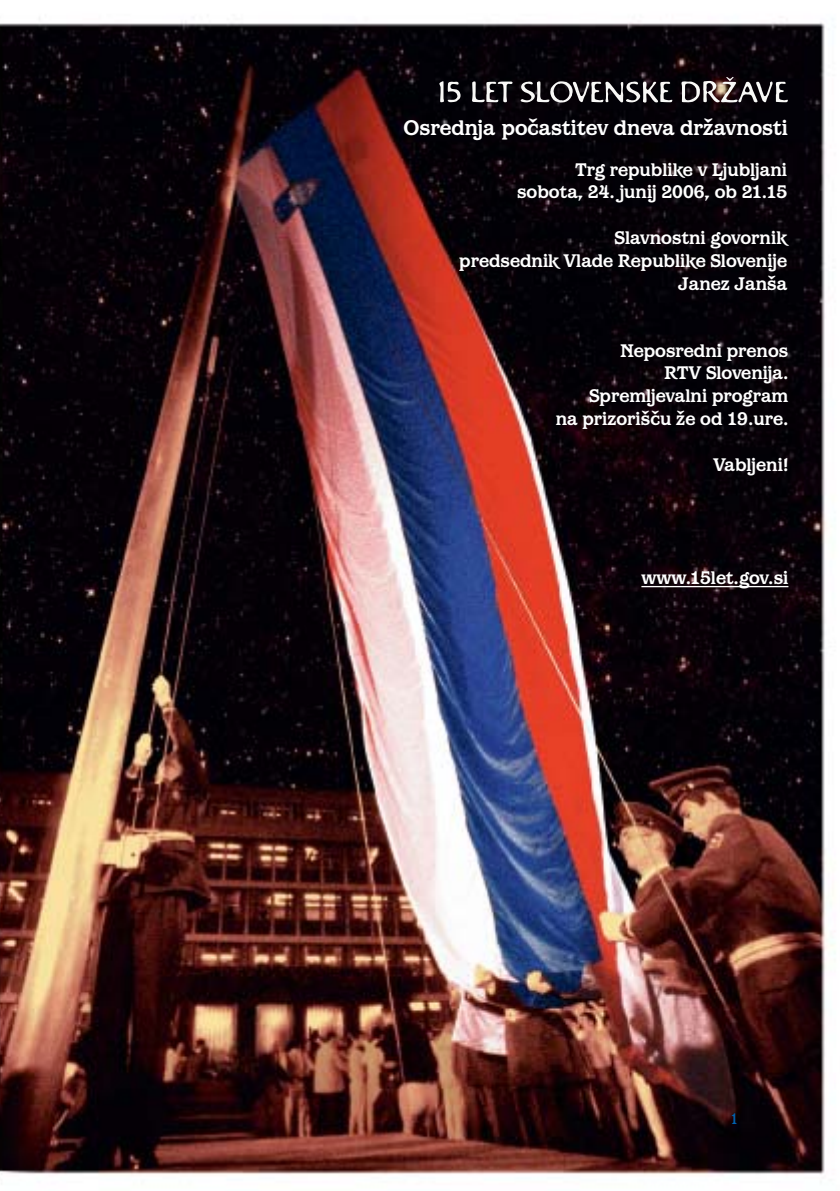
<style>
.page{position:relative;width:840px;height:1191px;background:#fff}
.page>*{position:absolute;margin:0;border:0;box-sizing:border-box;transform-origin:0 0}
.t1{font:700 22px "Barcelona Itc TCE";color:#fff}
.t2{font:700 19px/22.8px "Barcelona Itc TCE";color:#fff;text-align:right}
.t3{font:500 16px "Barcelona Itc TCE";color:#0063b0}
</style>
<div class="page">
<img style="left:0;top:18px;width:835px;height:1157px">
<hr style="left:641px;top:586px;width:147px;height:1px;background:#fff">
<svg style="left:520px;top:81px;width:151px;height:22px"></svg>
<svg style="left:471px;top:81px;width:41px;height:21px"></svg>
<svg style="left:439px;top:81px;width:21px;height:21px"></svg>
<svg style="left:681px;top:77px;width:106px;height:25px"></svg>
<p class="t1" style="left:403px;top:119px;width:386px">Osrednja počastitev dneva državnosti</p>
<p class="t2" style="left:517px;top:159px;width:271px">Trg republike v Ljubljani sobota, 24. junij 2006, ob 21.15</p>
<p class="t2" style="left:459px;top:228px;width:329px">Slavnostni govornik<br>predsednik Vlade Republike Slovenije<br>Janez Janša</p>
<p class="t2" style="left:555px;top:340px;width:234px">Neposredni prenos<br>RTV Slovenija.<br>Spremljevalni program<br>na prizorišču že od 19.ure.</p>
<p class="t2" style="left:713px;top:454px;width:76px">Vabljeni!</p>
<p class="t2" style="left:641px;top:568px;width:148px">www.15let.gov.si</p>
<p class="t3" style="left:729px;top:1113px;width:11px">1</p>
</div>
